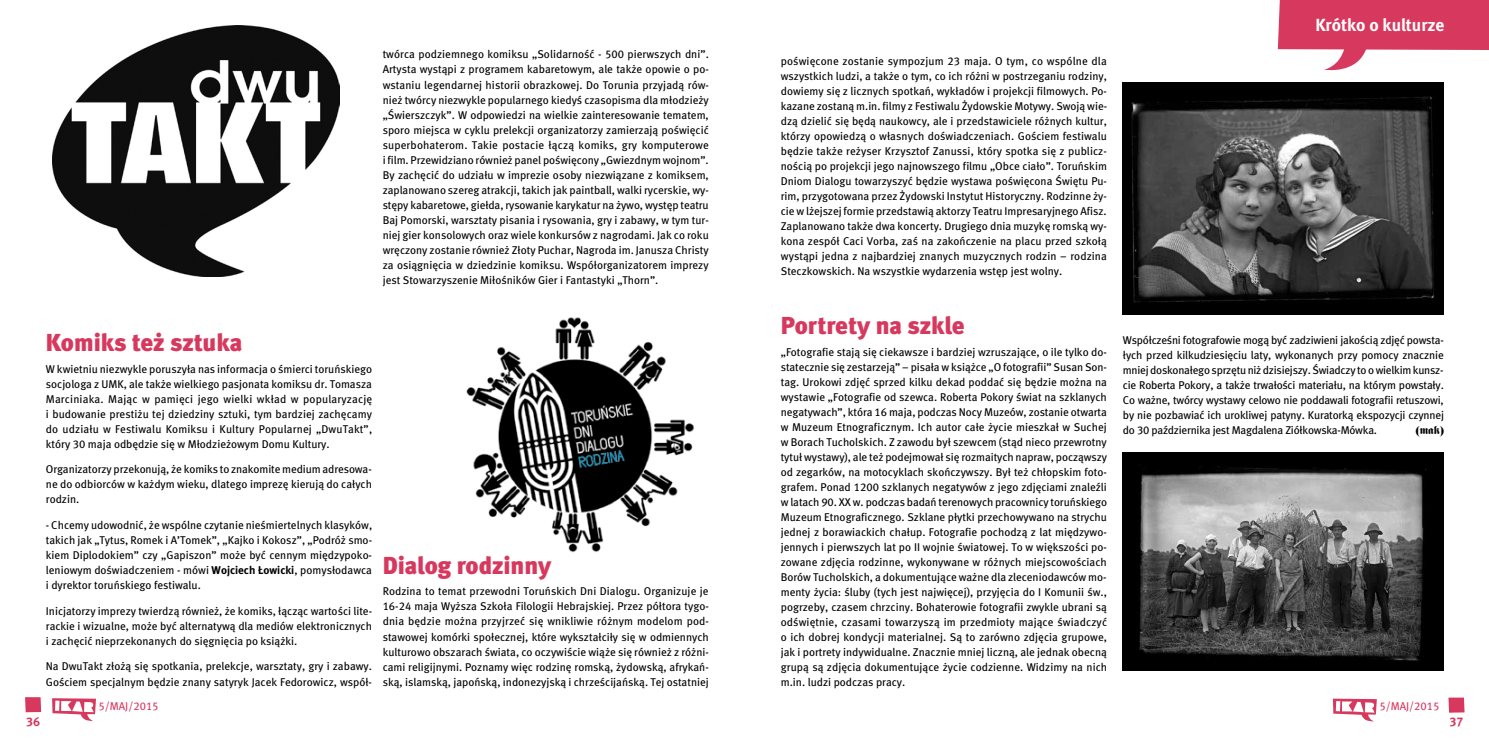
<style>
.page{position:relative;width:1489px;height:745px;background:#fff}
.page>*{position:absolute;margin:0;border:0;box-sizing:border-box;transform-origin:0 0}
.t1{font:24.5px "Meta Black CELF";letter-spacing:-.005em;color:#d7395e}
.t2{font:17.5px "Meta Bold CELF";color:#fff}
.t3{font:12.5px "Meta Bold CELF";color:#d7395e}
.t4{font:11.25px/15px "Meta Book CELF";color:#000;text-align:justify}
.t5{font:11.25px "Meta Book CELF";color:#d7395e}
.t6{font:11.25px "Frankenstein";color:#000}
.s1{font-family:"Meta Bold CELF"}
</style>
<div class="page">
<img style="left:53px;top:26px;width:287px;height:250px">
<img style="left:466px;top:317px;width:228px;height:236px">
<svg style="left:52px;top:698px;width:44px;height:23px"></svg>
<svg style="left:25px;top:697px;width:16px;height:14px"></svg>
<img style="left:1122px;top:82px;width:321px;height:232px">
<img style="left:1122px;top:452px;width:321px;height:217px">
<svg style="left:1332px;top:698px;width:44px;height:24px"></svg>
<svg style="left:1448px;top:697px;width:16px;height:15px"></svg>
<svg style="left:1277px;top:0;width:212px;height:71px"></svg>
<p class="t4" style="left:382px;top:47px;width:328px">twórca podziemnego komiksu „Solidarność - 500 pierwszych dni”.<br>Artysta wystąpi z programem kabaretowym, ale także opowie o po&shy;wstaniu legendarnej historii obrazkowej. Do Torunia przyjadą rów&shy;nież twórcy niezwykle popularnego kiedyś czasopisma dla młodzieży „Świerszczyk”. W odpowiedzi na wielkie zainteresowanie tematem, sporo miejsca w cyklu prelekcji organizatorzy zamierzają poświęcić superbohaterom. Takie postacie łączą komiks, gry komputerowe i film. Przewidziano również panel poświęcony „Gwiezdnym wojnom”.<br>By zachęcić do udziału w imprezie osoby niezwiązane z komiksem, zaplanowano szereg atrakcji, takich jak paintball, walki rycerskie, wy&shy;stępy kabaretowe, giełda, rysowanie karykatur na żywo, występ teatru Baj Pomorski, warsztaty pisania i rysowania, gry i zabawy, w tym tur&shy;niej gier konsolowych oraz wiele konkursów z nagrodami. Jak co roku wręczony zostanie również Złoty Puchar, Nagroda im. Janusza Christy za osiągnięcia w dziedzinie komiksu. Współorganizatorem imprezy jest Stowarzyszenie Miłośników Gier i Fantastyki „Thorn”.</p>
<h1 class="t1" style="left:46px;top:328px;width:198px">Komiks też sztuka</h1>
<p class="t4" style="left:46px;top:361px;width:328px">W kwietniu niezwykle poruszyła nas informacja o śmierci toruńskiego socjologa z UMK, ale także wielkiego pasjonata komiksu dr. Tomasza Marciniaka. Mając w pamięci jego wielki wkład w popularyzację i budowanie prestiżu tej dziedziny sztuki, tym bardziej zachęcamy do udziału w Festiwalu Komiksu i Kultury Popularnej „DwuTakt”, który 30 maja odbędzie się w Młodzieżowym Domu Kultury.</p>
<p class="t4" style="left:46px;top:462px;width:327px">Organizatorzy przekonują, że komiks to znakomite medium adresowa&shy;ne do odbiorców w każdym wieku, dlatego imprezę kierują do całych rodzin.</p>
<p class="t4" style="left:46px;top:517px;width:328px">- Chcemy udowodnić, że wspólne czytanie nieśmiertelnych klasyków, takich jak „Tytus, Romek i A’Tomek”, „Kajko i Kokosz”, „Podróż smo&shy;kiem Diplodokiem” czy „Gapiszon” może być cennym międzypoko&shy;leniowym doświadczeniem - mówi <span class="s1">Wojciech Łowicki</span>, pomysłodawca i dyrektor toruńskiego festiwalu.</p>
<p class="t4" style="left:46px;top:603px;width:328px">Inicjatorzy imprezy twierdzą również, że komiks, łącząc wartości lite&shy;rackie i wizualne, może być alternatywą dla mediów elektronicznych i zachęcić nieprzekonanych do sięgnięcia po książki.</p>
<p class="t4" style="left:46px;top:658px;width:327px">Na DwuTakt złożą się spotkania, prelekcje, warsztaty, gry i zabawy.<br>Gościem specjalnym będzie znany satyryk Jacek Fedorowicz, współ-</p>
<p class="t3" style="left:26px;top:713px;width:15px">36</p>
<p class="t5" style="left:98px;top:698px;width:62px">5/MAJ/2015</p>
<h1 class="t1" style="left:382px;top:550px;width:170px">Dialog rodzinny</h1>
<p class="t4" style="left:382px;top:583px;width:328px">Rodzina to temat przewodni Toruńskich Dni Dialogu. Organizuje je 16-24 maja Wyższa Szkoła Filologii Hebrajskiej. Przez półtora tygo&shy;dnia będzie można przyjrzeć się wnikliwie różnym modelom pod&shy;stawowej komórki społecznej, które wykształciły się w odmiennych kulturowo obszarach świata, co oczywiście wiąże się również z różni&shy;cami religijnymi. Poznamy więc rodzinę romską, żydowską, afrykań&shy;ską, islamską, japońską, indonezyjską i chrześcijańską. Tej ostatniej</p>
<h2 class="t2" style="left:1315px;top:13px;width:131px">Krótko o kulturze</h2>
<p class="t4" style="left:780px;top:53px;width:328px">poświęcone zostanie sympozjum 23 maja. O tym, co wspólne dla wszystkich ludzi, a także o tym, co ich różni w postrzeganiu rodziny, dowiemy się z licznych spotkań, wykładów i projekcji filmowych. Po&shy;kazane zostaną m.in. filmy z Festiwalu Żydowskie Motywy. Swoją wie&shy;dzą dzielić się będą naukowcy, ale i przedstawiciele różnych kultur, którzy opowiedzą o własnych doświadczeniach. Gościem festiwalu będzie także reżyser Krzysztof Zanussi, który spotka się z publicz&shy;nością po projekcji jego najnowszego filmu „Obce ciało”. Toruńskim Dniom Dialogu towarzyszyć będzie wystawa poświęcona Świętu Pu&shy;rim, przygotowana przez Żydowski Instytut Historyczny. Rodzinne ży&shy;cie w lżejszej formie przedstawią aktorzy Teatru Impresaryjnego Afisz.<br>Zaplanowano także dwa koncerty. Drugiego dnia muzykę romską wy&shy;kona zespół Caci Vorba, zaś na zakończenie na placu przed szkołą wystąpi jedna z najbardziej znanych muzycznych rodzin – rodzina Steczkowskich. Na wszystkie wydarzenia wstęp jest wolny.</p>
<h1 class="t1" style="left:780px;top:310px;width:185px">Portrety na szkle</h1>
<p class="t4" style="left:780px;top:344px;width:328px">„Fotografie stają się ciekawsze i bardziej wzruszające, o ile tylko do&shy;statecznie się zestarzeją” – pisała w książce „O fotografii” Susan Son&shy;tag. Urokowi zdjęć sprzed kilku dekad poddać się będzie można na wystawie „Fotografie od szewca. Roberta Pokory świat na szklanych negatywach”, która 16 maja, podczas Nocy Muzeów, zostanie otwarta w Muzeum Etnograficznym. Ich autor całe życie mieszkał w Suchej w Borach Tucholskich. Z zawodu był szewcem (stąd nieco przewrotny tytuł wystawy), ale też podejmował się rozmaitych napraw, począwszy od zegarków, na motocyklach skończywszy. Był też chłopskim foto&shy;grafem. Ponad 1200 szklanych negatywów z jego zdjęciami znaleźli w latach 90. XX w. podczas badań terenowych pracownicy toruńskiego Muzeum Etnograficznego. Szklane płytki przechowywano na strychu jednej z borawiackich chałup. Fotografie pochodzą z lat międzywo&shy;jennych i pierwszych lat po II wojnie światowej. To w większości po&shy;zowane zdjęcia rodzinne, wykonywane w różnych miejscowościach Borów Tucholskich, a dokumentujące ważne dla zleceniodawców mo&shy;menty życia: śluby (tych jest najwięcej), przyjęcia do I Komunii św., pogrzeby, czasem chrzciny. Bohaterowie fotografii zwykle ubrani są odświętnie, czasami towarzyszą im przedmioty mające świadczyć o ich dobrej kondycji materialnej. Są to zarówno zdjęcia grupowe, jak i portrety indywidualne. Znacznie mniej liczną, ale jednak obecną grupą są zdjęcia dokumentujące życie codzienne. Widzimy na nich m.in. ludzi podczas pracy.</p>
<p class="t4" style="left:1122px;top:333px;width:322px">Współcześni fotografowie mogą być zadziwieni jakością zdjęć powsta&shy;łych przed kilkudziesięciu laty, wykonanych przy pomocy znacznie mniej doskonałego sprzętu niż dzisiejszy. Świadczy to o wielkim kunsz&shy;cie Roberta Pokory, a także trwałości materiału, na którym powstały.<br>Co ważne, twórcy wystawy celowo nie poddawali fotografii retuszowi, by nie pozbawiać ich urokliwej patyny. Kuratorką ekspozycji czynnej do 30 października jest Magdalena Ziółkowska-Mówka.</p>
<p class="t6" style="left:1415px;top:424px;width:29px">(mak)</p>
<p class="t5" style="left:1379px;top:699px;width:62px">5/MAJ/2015</p>
<p class="t3" style="left:1449px;top:713px;width:15px">37</p>
</div>
